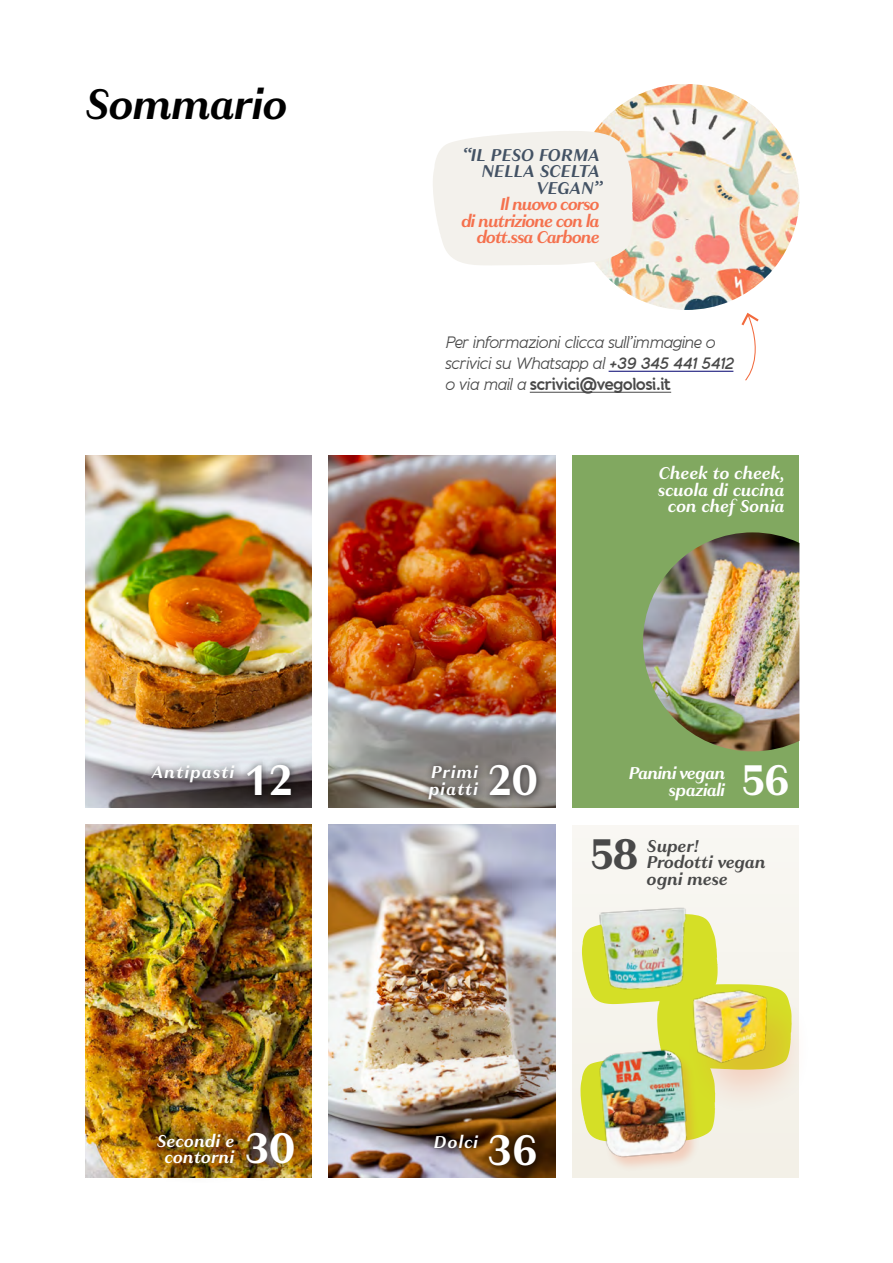
<style>
.page{position:relative;width:893px;height:1263px;background:#fff}
.page>*{position:absolute;margin:0;border:0;box-sizing:border-box;transform-origin:0 0}
.t1{font:700 45px "Granville";color:#fff}
.t2{font:italic 700 45px "Granville";letter-spacing:-.025em;color:#000}
.t3{font:700 45px "Granville";color:#494949}
.t4{font:italic 700 18px/16.5px "Granville";letter-spacing:-.01em;color:#fff;text-align:center}
.t5{font:italic 700 18px/16.5px "Granville";letter-spacing:-.06em;color:#f5714e;text-align:right}
.t6{font:italic 700 18px/16.5px "Granville";letter-spacing:-.01em;color:#435264;text-align:right}
.t7{font:italic 700 18px/16.5px "Granville";letter-spacing:-.01em;color:#494949}
.t8{font:italic 700 18px/16.5px "Granville";letter-spacing:-.04em;color:#fff;text-align:right}
.t9{font:italic 700 18px "Granville";letter-spacing:.05em;color:#fff}
.t10{font:italic 16.5px/21px "Banda";letter-spacing:-.065em;color:#494949}
.s1{font-weight:600}
.s2{font-weight:700;font-style:normal}
</style>
<div class="page">
<hr style="left:609px;top:371px;width:124px;height:1px;background:#00006d">
<hr style="left:530px;top:392px;width:141px;height:1px;background:#494949">
<img style="left:329px;top:455px;width:227px;height:353px">
<div style="left:482px;top:757px;width:63px;height:47px;background:#000;opacity:.75"></div>
<div style="left:421px;top:758px;width:65px;height:49px;background:#000;opacity:.75"></div>
<img style="left:85px;top:455px;width:227px;height:353px">
<div style="left:241px;top:757px;width:58px;height:46px;background:#000;opacity:.75"></div>
<div style="left:144px;top:758px;width:98px;height:32px;background:#000;opacity:.75"></div>
<img style="left:329px;top:825px;width:227px;height:353px">
<div style="left:481px;top:1127px;width:62px;height:47px;background:#000;opacity:.75"></div>
<div style="left:427px;top:1128px;width:59px;height:28px;background:#000;opacity:.75"></div>
<img style="left:85px;top:825px;width:227px;height:353px">
<div style="left:229px;top:1113px;width:86px;height:70px;background:#000;opacity:.75"></div>
<img style="left:140px;top:1113px;width:116px;height:70px">
<div style="left:572px;top:455px;width:227px;height:353px;background:#81a860"></div>
<img style="left:643px;top:532px;width:156px;height:219px">
<div style="left:572px;top:825px;width:227px;height:353px;background:#f7f6f0"></div>
<img style="left:600px;top:907px;width:86px;height:7px">
<img style="left:580px;top:914px;width:138px;height:224px">
<div style="left:598px;top:1050px;width:102px;height:122px;background:#f26a3d;opacity:.25"></div>
<img style="left:593px;top:1041px;width:101px;height:124px">
<div style="left:684px;top:990px;width:128px;height:125px;background:#f26a3d;opacity:.25"></div>
<img style="left:679px;top:980px;width:105px;height:95px">
<img style="left:573px;top:84px;width:226px;height:226px;border-radius:113px">
<svg style="left:433px;top:131px;width:200px;height:134px;background:#f3f0ea"></svg>
<svg style="left:741px;top:313px;width:18px;height:68px"></svg>
<h1 class="t2" style="left:85px;top:73px;width:205px">Sommario</h1>
<p class="t6" style="left:463px;top:147px;width:141px">“IL PESO FORMA<br>NELLA SCELTA<br>VEGAN”</p>
<p class="t5" style="left:461px;top:196px;width:140px">Il nuovo corso<br>di nutrizione con la dott.ssa Carbone</p>
<p class="t10" style="left:444px;top:332px;width:290px">Per informazioni clicca sull’immagine o scrivici su Whatsapp al <span class="s1">+39 345 441 5412 </span>o via mail a <span class="s2">scrivici@vegolosi.it</span></p>
<p class="t4" style="left:658px;top:465px;width:129px">Cheek to cheek, scuola di cucina con chef Sonia</p>
<p class="t9" style="left:152px;top:760px;width:84px">Antipasti</p>
<h1 class="t1" style="left:244px;top:749px;width:51px">12</h1>
<p class="t4" style="left:431px;top:764px;width:49px">Primi</p>
<p class="t4" style="left:429px;top:781px;width:51px">piatti</p>
<h1 class="t1" style="left:488px;top:749px;width:51px">20</h1>
<p class="t8" style="left:629px;top:765px;width:98px">Panini vegan spaziali</p>
<h1 class="t1" style="left:741px;top:749px;width:50px">56</h1>
<h1 class="t3" style="left:589px;top:823px;width:50px">58</h1>
<p class="t7" style="left:647px;top:838px;width:121px">Super!<br>Prodotti vegan ogni mese</p>
<p class="t4" style="left:157px;top:1132px;width:79px">Secondi e contorni</p>
<h1 class="t1" style="left:245px;top:1117px;width:51px">30</h1>
<p class="t4" style="left:434px;top:1134px;width:46px">Dolci</p>
<h1 class="t1" style="left:488px;top:1119px;width:51px">36</h1>
</div>
